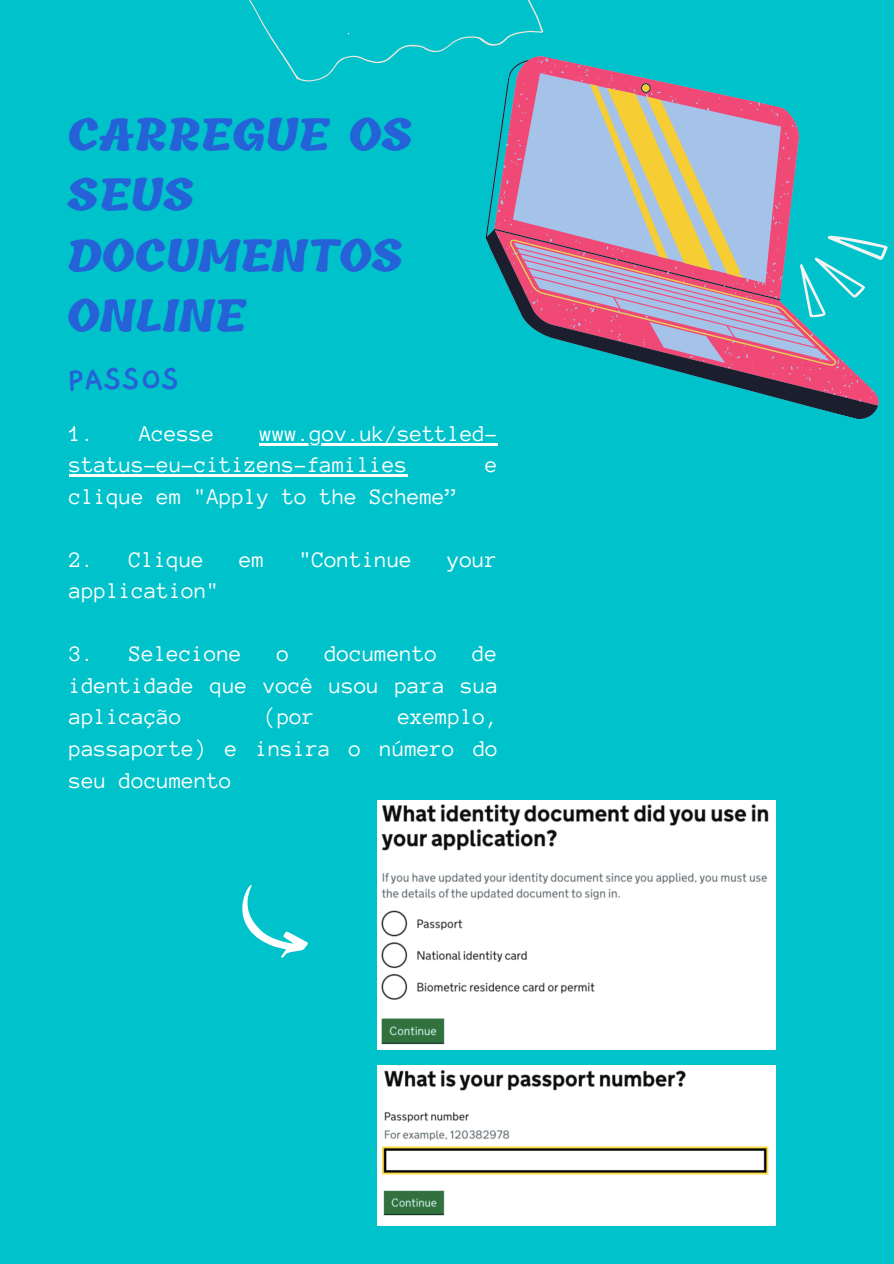
<style>
.page{position:relative;width:894px;height:1264px;background:#fff}
.page>*{position:absolute;margin:0;border:0;box-sizing:border-box;transform-origin:0 0}
.t1{font:800 43.65px/60.3px "Tillana";color:#2562d8}
.t2{font:700 36.15px "Gaegu";color:#2562d8}
.t3{font:22.95px/31.5px "Anonymous Pro";color:#fff;text-align:justify}
</style>
<div class="page">
<div style="left:0;top:0;width:893px;height:1263px;background:#00c2cb"></div>
<hr style="left:260px;top:443px;width:238px;height:2px;background:#fff">
<hr style="left:69px;top:474px;width:338px;height:2px;background:#fff">
<svg style="left:485px;top:57px;width:394px;height:362px"></svg>
<svg style="left:499px;top:62px;width:380px;height:305px"></svg>
<img style="left:377px;top:800px;width:398px;height:249px">
<img style="left:377px;top:1065px;width:398px;height:160px">
<svg style="left:242px;top:885px;width:66px;height:73px"></svg>
<svg style="left:249px;top:0;width:297px;height:146px"></svg>
<svg style="left:778px;top:211px;width:110px;height:121px"></svg>
<p class="t1" style="left:67px;top:106px;width:347px">CARREGUE OS<br>SEUS<br>DOCUMENTOS<br>ONLINE</p>
<p class="t2" style="left:67px;top:361px;width:115px">PASSOS</p>
<p class="t3" style="left:69px;top:417px;width:430px;text-indent:191px">www.gov.uk/settled&shy;status-eu-citizens-families</p>
<p class="t3" style="left:69px;top:417px;width:147px">1. Acesse</p>
<p class="t3" style="left:485px;top:449px;width:14px">e</p>
<p class="t3" style="left:69px;top:480px;width:390px">clique em "Apply to the Scheme”</p>
<p class="t3" style="left:69px;top:543px;width:137px">2. Clique</p>
<p class="t3" style="left:239px;top:543px;width:27px">em</p>
<p class="t3" style="left:299px;top:543px;width:114px">"Continue</p>
<p class="t3" style="left:447px;top:543px;width:52px">your</p>
<p class="t3" style="left:69px;top:575px;width:152px">application"</p>
<p class="t3" style="left:69px;top:638px;width:174px">3. Selecione</p>
<p class="t3" style="left:277px;top:638px;width:14px">o</p>
<p class="t3" style="left:325px;top:638px;width:114px">documento</p>
<p class="t3" style="left:69px;top:638px;width:431px;text-indent:403px">de identidade que você usou para sua aplicação</p>
<p class="t3" style="left:265px;top:701px;width:52px">(por</p>
<p class="t3" style="left:69px;top:701px;width:430px;text-indent:329px">exemplo, passaporte) e insira o número do seu documento</p>
</div>
